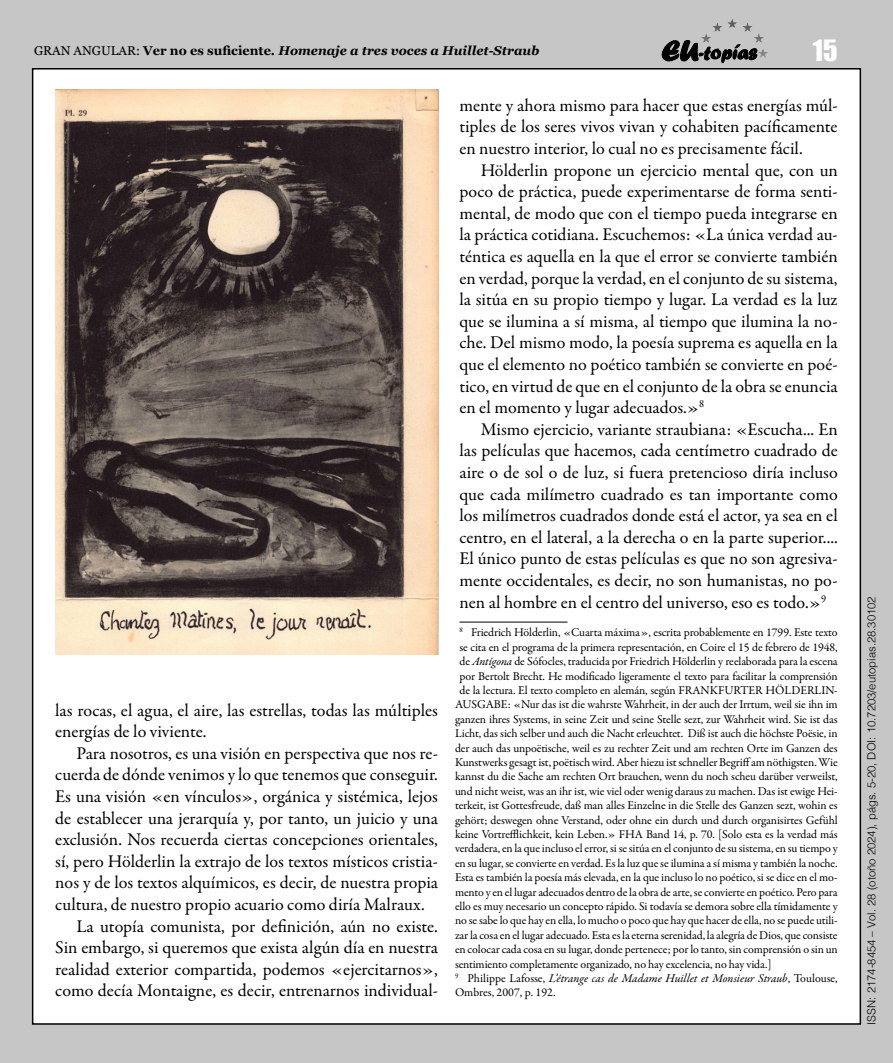
<style>
.page{position:relative;width:893px;height:1063px;background:#c6c6c6}
.page>*{position:absolute;margin:0;border:0;box-sizing:border-box;transform-origin:0 0}
.t1{font:27px "Impact";color:#fff}
.Articulo_parrafo{font:18px/21.6px "Garamond Premr Pro";letter-spacing:-.005em;color:#000;text-align:justify}
.t2{font:italic 700 12.75px "Georgia";color:#000}
.Articulo_notas{font:12px/14.4px "Garamond Premr Pro";letter-spacing:-.01em;color:#000}
.t3{font:300 11.25px "Helvetica";color:#000}
.s1{font-weight:400;font-style:normal}
.s2{font-style:normal}
.s3{font-style:italic}
</style>
<div class="page">
<div style="left:33px;top:69px;width:827px;height:955px;background:#fff"></div>
<svg style="left:662px;top:40px;width:94px;height:23px"></svg>
<hr style="left:701px;top:19px;width:67px;height:1px;background:#585857">
<hr style="left:701px;top:20px;width:67px;height:1px;background:#595958">
<hr style="left:701px;top:21px;width:67px;height:1px;background:#5a5a59">
<hr style="left:701px;top:22px;width:67px;height:1px;background:#5c5c5b">
<hr style="left:701px;top:23px;width:67px;height:1px;background:#5d5d5c">
<hr style="left:701px;top:24px;width:67px;height:1px;background:#5f5f5e">
<hr style="left:701px;top:25px;width:67px;height:1px;background:#60605f">
<hr style="left:701px;top:26px;width:67px;height:1px;background:#626261">
<hr style="left:701px;top:27px;width:67px;height:1px;background:#636362">
<hr style="left:701px;top:28px;width:67px;height:1px;background:#656464">
<hr style="left:701px;top:29px;width:67px;height:1px;background:#666565">
<hr style="left:701px;top:30px;width:67px;height:1px;background:#676766">
<hr style="left:701px;top:31px;width:67px;height:1px;background:#696868">
<hr style="left:701px;top:32px;width:67px;height:1px;background:#6a6969">
<hr style="left:701px;top:33px;width:67px;height:1px;background:#6c6b6b">
<hr style="left:701px;top:34px;width:67px;height:1px;background:#6c6c6c">
<hr style="left:701px;top:35px;width:67px;height:1px;background:#6e6e6d">
<hr style="left:701px;top:36px;width:67px;height:1px;background:#6f6f6e">
<hr style="left:701px;top:37px;width:67px;height:1px;background:#717170">
<hr style="left:701px;top:38px;width:67px;height:1px;background:#727271">
<hr style="left:701px;top:39px;width:67px;height:1px;background:#747473">
<hr style="left:701px;top:40px;width:67px;height:1px;background:#757574">
<hr style="left:701px;top:41px;width:67px;height:1px;background:#767675">
<hr style="left:701px;top:42px;width:67px;height:1px;background:#787877">
<hr style="left:701px;top:43px;width:67px;height:1px;background:#797978">
<hr style="left:701px;top:44px;width:67px;height:1px;background:#7b7b7a">
<hr style="left:701px;top:45px;width:67px;height:1px;background:#7c7c7b">
<hr style="left:701px;top:46px;width:67px;height:1px;background:#7e7d7d">
<hr style="left:701px;top:47px;width:67px;height:1px;background:#7f7e7e">
<hr style="left:701px;top:48px;width:67px;height:1px;background:#818080">
<hr style="left:701px;top:49px;width:67px;height:1px;background:#828181">
<hr style="left:701px;top:50px;width:67px;height:1px;background:#828282">
<hr style="left:701px;top:51px;width:67px;height:1px;background:#848483">
<hr style="left:701px;top:52px;width:67px;height:1px;background:#858584">
<hr style="left:701px;top:53px;width:67px;height:1px;background:#878786">
<hr style="left:701px;top:54px;width:67px;height:1px;background:#888887">
<hr style="left:701px;top:55px;width:67px;height:1px;background:#898989">
<hr style="left:701px;top:56px;width:67px;height:1px;background:#8a8a8a">
<hr style="left:701px;top:57px;width:67px;height:1px;background:#8c8c8b">
<hr style="left:459px;top:622px;width:108px;height:1px;background:#000">
<img style="left:55px;top:90px;width:383px;height:565px">
<p class="t2" style="left:34px;top:41px;width:507px"><span class="s1">GRAN ANGULAR:</span> <span class="s2">Ver no es suficiente.</span> Homenaje a tres voces a Huillet-Straub</p>
<h1 class="t1" style="left:813px;top:29px;width:26px">15</h1>
<p class="Articulo_parrafo" style="left:55px;top:700px;width:384px">las rocas, el agua, el aire, las estrellas, todas las múltiples energías de lo viviente.</p>
<p class="Articulo_parrafo" style="left:55px;top:743px;width:384px;text-indent:21px">Para nosotros, es una visión en perspectiva que nos re&shy;cuerda de dónde venimos y lo que tenemos que conseguir.<br>Es una visión «en vínculos», orgánica y sistémica, lejos de establecer una jerarquía y, por tanto, un juicio y una exclusión. Nos recuerda ciertas concepciones orientales, sí, pero Hölderlin la extrajo de los textos místicos cristia&shy;nos y de los textos alquímicos, es decir, de nuestra propia cultura, de nuestro propio acuario como diría Malraux.</p>
<p class="Articulo_parrafo" style="left:55px;top:916px;width:384px;text-indent:21px">La utopía comunista, por definición, aún no existe.<br>Sin embargo, si queremos que exista algún día en nuestra realidad exterior compartida, podemos «ejercitarnos», como decía Montaigne, es decir, entrenarnos individual-</p>
<p class="Articulo_parrafo" style="left:459px;top:95px;width:380px">mente y ahora mismo para hacer que estas energías múl&shy;tiples de los seres vivos vivan y cohabiten pacíficamente en nuestro interior, lo cual no es precisamente fácil.</p>
<p class="Articulo_parrafo" style="left:459px;top:160px;width:380px;text-indent:21px">Hölderlin propone un ejercicio mental que, con un poco de práctica, puede experimentarse de forma senti&shy;mental, de modo que con el tiempo pueda integrarse en la práctica cotidiana. Escuchemos: «La única verdad au&shy;téntica es aquella en la que el error se convierte también en verdad, porque la verdad, en el conjunto de su sistema, la sitúa en su propio tiempo y lugar. La verdad es la luz que se ilumina a sí misma, al tiempo que ilumina la no&shy;che. Del mismo modo, la poesía suprema es aquella en la que el elemento no poético también se convierte en poé&shy;tico, en virtud de que en el conjunto de la obra se enuncia en el momento y lugar adecuados.»<sup>8</sup></p>
<p class="Articulo_parrafo" style="left:459px;top:419px;width:380px;text-indent:21px">Mismo ejercicio, variante straubiana: «Escucha... En las películas que hacemos, cada centímetro cuadrado de aire o de sol o de luz, si fuera pretencioso diría incluso que cada milímetro cuadrado es tan importante como los milímetros cuadrados donde está el actor, ya sea en el centro, en el lateral, a la derecha o en la parte superior....<br>El único punto de estas películas es que no son agresiva&shy;mente occidentales, es decir, no son humanistas, no po&shy;nen al hombre en el centro del universo, eso es todo.»<sup>9</sup></p>
<p class="Articulo_notas" style="left:459px;top:626px;width:380px"><sup>8</sup> Friedrich Hölderlin, «Cuarta máxima», escrita probablemente en 1799. Este texto</p>
<p class="Articulo_notas" style="left:459px;top:640px;width:380px">se cita en el programa de la primera representación, en Coire el 15 de febrero de 1948,</p>
<p class="Articulo_notas" style="left:459px;top:655px;width:380px">de <span class="s3">Antígona</span> de Sófocles, traducida por Friedrich Hölderlin y reelaborada para la escena</p>
<p class="Articulo_notas" style="left:459px;top:669px;width:380px">por Bertolt Brecht. He modificado ligeramente el texto para facilitar la comprensión</p>
<p class="Articulo_notas" style="left:459px;top:683px;width:380px">de la lectura. El texto completo en alemán, según FRANKFURTER HÖLDERLIN-</p>
<p class="Articulo_notas" style="left:455px;top:698px;width:384px">AUSGABE: «Nur das ist die wahrste Wahrheit, in der auch der Irrtum, weil sie ihn im</p>
<p class="Articulo_notas" style="left:455px;top:712px;width:384px">ganzen ihres Systems, in seine Zeit und seine Stelle sezt, zur Wahrheit wird. Sie ist das</p>
<p class="Articulo_notas" style="left:455px;top:727px;width:384px">Licht, das sich selber und auch die Nacht erleuchtet. Diß ist auch die höchste Poësie, in</p>
<p class="Articulo_notas" style="left:455px;top:741px;width:384px">der auch das unpoëtische, weil es zu rechter Zeit und am rechten Orte im Ganzen des</p>
<p class="Articulo_notas" style="left:455px;top:755px;width:384px">Kunstwerks gesagt ist, poëtisch wird. Aber hiezu ist schneller Begriff am nöthigsten. Wie</p>
<p class="Articulo_notas" style="left:455px;top:770px;width:384px">kannst du die Sache am rechten Ort brauchen, wenn du noch scheu darüber verweilst,</p>
<p class="Articulo_notas" style="left:455px;top:784px;width:384px">und nicht weist, was an ihr ist, wie viel oder wenig daraus zu machen. Das ist ewige Hei-</p>
<p class="Articulo_notas" style="left:455px;top:799px;width:384px">terkeit, ist Gottesfreude, daß man alles Einzelne in die Stelle des Ganzen sezt, wohin es</p>
<p class="Articulo_notas" style="left:455px;top:813px;width:384px">gehört; deswegen ohne Verstand, oder ohne ein durch und durch organisirtes Gefühl</p>
<p class="Articulo_notas" style="left:455px;top:827px;width:384px">keine Vortrefflichkeit, kein Leben.» FHA Band 14, p. 70. [Solo esta es la verdad más</p>
<p class="Articulo_notas" style="left:455px;top:842px;width:384px">verdadera, en la que incluso el error, si se sitúa en el conjunto de su sistema, en su tiempo y</p>
<p class="Articulo_notas" style="left:455px;top:856px;width:384px">en su lugar, se convierte en verdad. Es la luz que se ilumina a sí misma y también la noche.</p>
<p class="Articulo_notas" style="left:455px;top:871px;width:384px">Esta es también la poesía más elevada, en la que incluso lo no poético, si se dice en el mo-</p>
<p class="Articulo_notas" style="left:455px;top:885px;width:384px">mento y en el lugar adecuados dentro de la obra de arte, se convierte en poético. Pero para</p>
<p class="Articulo_notas" style="left:455px;top:899px;width:384px">ello es muy necesario un concepto rápido. Si todavía se demora sobre ella tímidamente y</p>
<p class="Articulo_notas" style="left:455px;top:914px;width:384px">no se sabe lo que hay en ella, lo mucho o poco que hay que hacer de ella, no se puede utili-</p>
<p class="Articulo_notas" style="left:455px;top:928px;width:384px">zar la cosa en el lugar adecuado. Esta es la eterna serenidad, la alegría de Dios, que consiste</p>
<p class="Articulo_notas" style="left:455px;top:943px;width:384px">en colocar cada cosa en su lugar, donde pertenece; por lo tanto, sin comprensión o sin un</p>
<p class="Articulo_notas" style="left:455px;top:957px;width:318px">sentimiento completamente organizado, no hay excelencia, no hay vida.]</p>
<p class="Articulo_notas" style="left:455px;top:971px;width:384px"><sup>9</sup> Philippe Lafosse, <span class="s3">L’étrange cas de Madame Huillet et Monsieur Straub</span>, Toulouse,<br>Ombres, 2007, p. 192.</p>
<p class="t3" style="left:862px;top:1025px;width:430px;rotate:-90deg">ISSN: 2174-8454 – Vol. 28 (otoño 2024), págs. 5-20, DOI: 10.7203/eutopias.28.30102</p>
</div>
